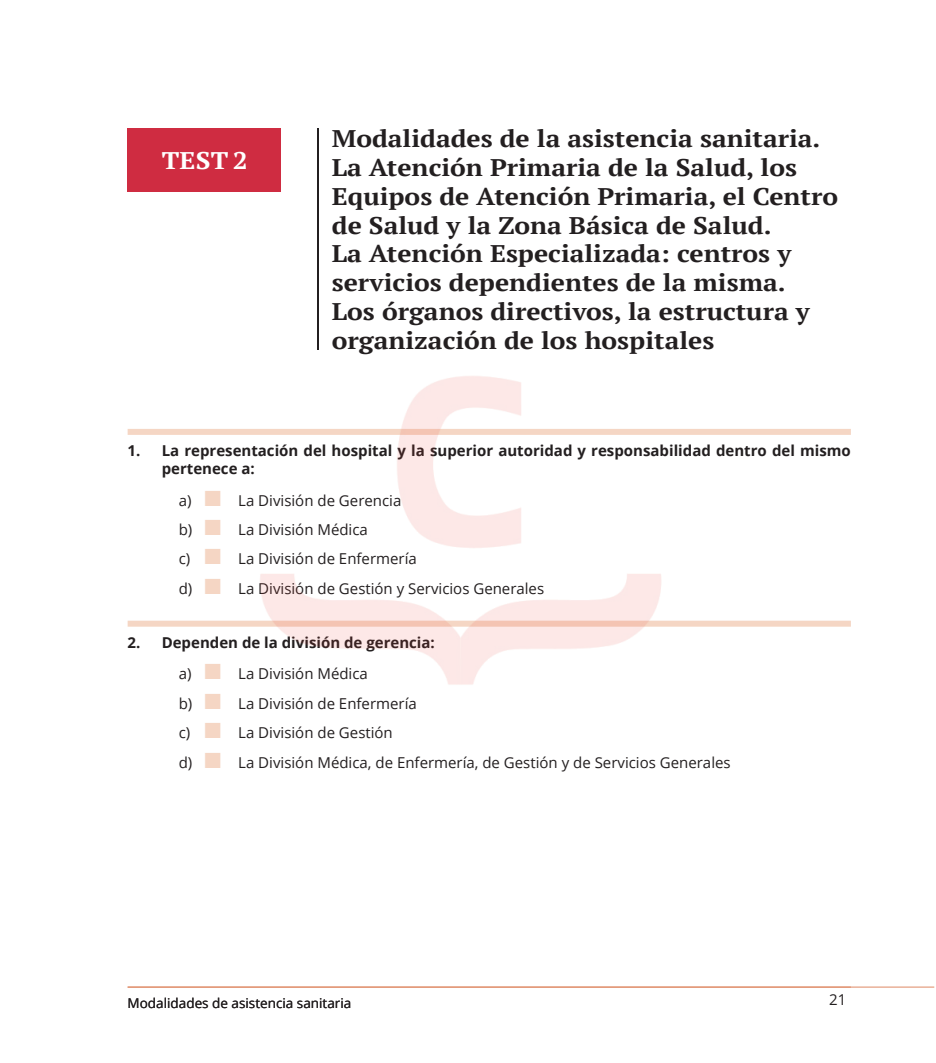
<style>
.page{position:relative;width:936px;height:1063px;background:#fff}
.page>*{position:absolute;margin:0;border:0;box-sizing:border-box;transform-origin:0 0}
.TITULO_PRINCIPAL{font:700 24px/28.8px "PT Serif";color:#231f20;scale:1.1 1}
.tema{font:700 24px "PT Serif";color:#fff;scale:1.1 1}
.respuestas{font:15px "Open Sans";color:#231f20}
.pregunta{font:700 15px/18px "Open Sans";color:#231f20}
.encabezado_impar{font:13.5px "Open Sans";color:#231f20}
</style>
<div class="page">
<hr style="left:318px;top:129px;width:1px;height:221px;background:#231f20">
<div style="left:128px;top:429px;width:722px;height:6px;background:#f5d6c4"></div>
<div style="left:128px;top:621px;width:722px;height:6px;background:#f5d6c4"></div>
<div style="left:128px;top:128px;width:153px;height:64px;background:#cf2c41"></div>
<hr style="left:128px;top:987px;width:806px;height:1px;background:#df8863">
<img style="left:234px;top:298px;width:468px;height:387px">
<p class="tema" style="left:162px;top:145px;width:80px">TEST 2</p>
<p class="TITULO_PRINCIPAL" style="left:332px;top:124px;width:462px">Modalidades de la asistencia sanitaria.<br>La Atención Primaria de la Salud, los Equipos de Atención Primaria, el Centro de Salud y la Zona Básica de Salud.<br>La Atención Especializada: centros y servicios dependientes de la misma.<br>Los órganos directivos, la estructura y organización de los hospitales</p>
<p class="pregunta" style="left:162px;top:441px;width:690px;text-indent:-34px">1. La representación del hospital y la superior autoridad y responsabilidad dentro del mismo pertenece a:</p>
<p class="respuestas" style="left:179px;top:490px;width:14px">a)</p>
<p class="respuestas" style="left:238px;top:490px;width:165px">La División de Gerencia</p>
<p class="respuestas" style="left:179px;top:519px;width:15px">b)</p>
<p class="respuestas" style="left:238px;top:519px;width:131px">La División Médica</p>
<p class="respuestas" style="left:179px;top:549px;width:13px">c)</p>
<p class="respuestas" style="left:238px;top:549px;width:180px">La División de Enfermería</p>
<p class="respuestas" style="left:179px;top:578px;width:15px">d)</p>
<p class="respuestas" style="left:238px;top:578px;width:307px">La División de Gestión y Servicios Generales</p>
<p class="pregunta" style="left:128px;top:633px;width:309px">2. Dependen de la división de gerencia:</p>
<p class="respuestas" style="left:179px;top:664px;width:14px">a)</p>
<p class="respuestas" style="left:238px;top:664px;width:131px">La División Médica</p>
<p class="respuestas" style="left:179px;top:693px;width:15px">b)</p>
<p class="respuestas" style="left:238px;top:693px;width:180px">La División de Enfermería</p>
<p class="respuestas" style="left:179px;top:722px;width:13px">c)</p>
<p class="respuestas" style="left:238px;top:722px;width:156px">La División de Gestión</p>
<p class="respuestas" style="left:179px;top:752px;width:15px">d)</p>
<p class="respuestas" style="left:238px;top:752px;width:494px">La División Médica, de Enfermería, de Gestión y de Servicios Generales</p>
<p class="encabezado_impar" style="left:128px;top:994px;width:225px">Modalidades de asistencia sanitaria</p>
<p class="respuestas" style="left:829px;top:990px;width:19px">21</p>
</div>
